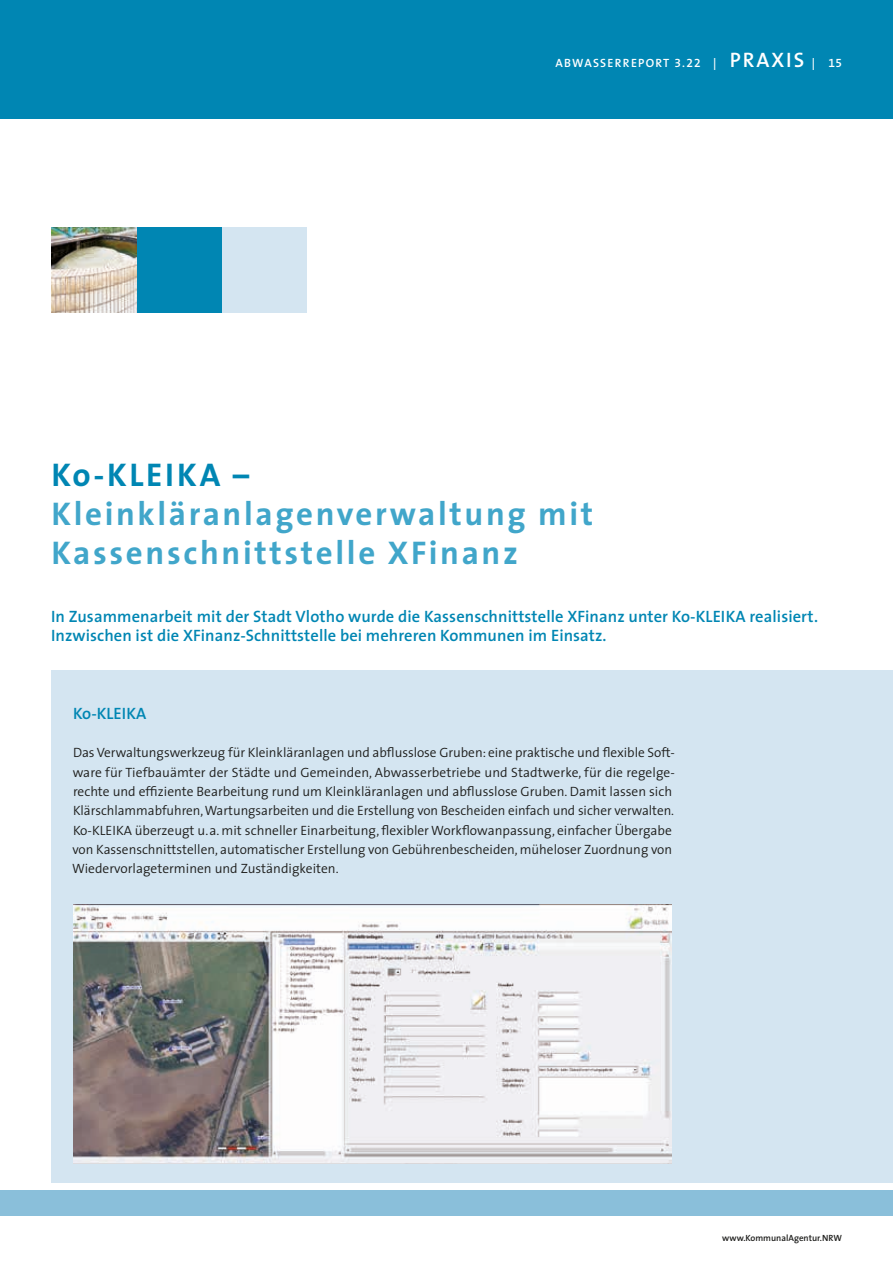
<style>
.page{position:relative;width:893px;height:1263px;background:#fff}
.page>*{position:absolute;margin:0;border:0;box-sizing:border-box;transform-origin:0 0}
.t1{font:700 33px/38.7px "The Sans";letter-spacing:.08em;color:#41a6ca}
.t2{font:700 33px "The Sans";letter-spacing:.08em;color:#0086b3}
.t3{font:600 16.5px/19.4px "The Sans";letter-spacing:.005em;color:#0086b3}
.t4{font:300 13.5px/19.4px "The Sans";color:#1d1d1b}
.t5{font:600 12px "The Sans";letter-spacing:.105em;color:#fff}
.t6{font:600 9px "The Sans";color:#1d1d1b}
.s1{font-family:"The Sans Semi Bold Expert";font-weight:400}
.s2{font-size:21px}
</style>
<div class="page">
<div style="left:0;top:0;width:893px;height:119px;background:#0086b3"></div>
<div style="left:0;top:1191px;width:893px;height:25px;background:#8abfda"></div>
<div style="left:221px;top:227px;width:85px;height:85px;background:#d4e5f1"></div>
<div style="left:136px;top:227px;width:85px;height:85px;background:#0086b3"></div>
<img style="left:51px;top:227px;width:85px;height:85px">
<div style="left:51px;top:670px;width:842px;height:513px;background:#d4e5f1"></div>
<img style="left:73px;top:904px;width:599px;height:260px">
<p class="t5" style="left:555px;top:53px;width:288px">ABWASSERREPORT <span class="s1">3.22</span> | <span class="s2">PRAXIS</span> | <span class="s1">15</span></p>
<h1 class="t2" style="left:51px;top:447px;width:199px">Ko-KLEIKA –</h1>
<h1 class="t1" style="left:51px;top:494px;width:543px">Kleinkläranlagenverwaltung mit<br>Kassenschnittstelle XFinanz</h1>
<p class="t3" style="left:51px;top:606px;width:768px">In Zusammenarbeit mit der Stadt Vlotho wurde die Kassenschnittstelle XFinanz unter Ko-KLEIKA realisiert.<br>Inzwischen ist die XFinanz-Schnittstelle bei mehreren Kommunen im Einsatz.</p>
<p class="t3" style="left:73px;top:703px;width:75px">Ko-KLEIKA</p>
<p class="t4" style="left:72px;top:743px;width:604px">Das Verwaltungswerkzeug für Kleinkläranlagen und abflusslose Gruben: eine praktische und flexible Soft&shy;ware für Tiefbauämter der Städte und Gemeinden, Abwasserbetriebe und Stadtwerke, für die regelge&shy;rechte und effiziente Bearbeitung rund um Kleinkläranlagen und abflusslose Gruben. Damit lassen sich Klärschlammabfuhren, Wartungsarbeiten und die Erstellung von Bescheiden einfach und sicher verwalten.<br>Ko-KLEIKA überzeugt u.a. mit schneller Einarbeitung, flexibler Workflowanpassung, einfacher Übergabe von Kassenschnittstellen, automatischer Erstellung von Gebührenbescheiden, müheloser Zuordnung von Wiedervorlageterminen und Zuständigkeiten.</p>
<p class="t6" style="left:722px;top:1230px;width:121px">www.KommunalAgentur.NRW</p>
</div>
